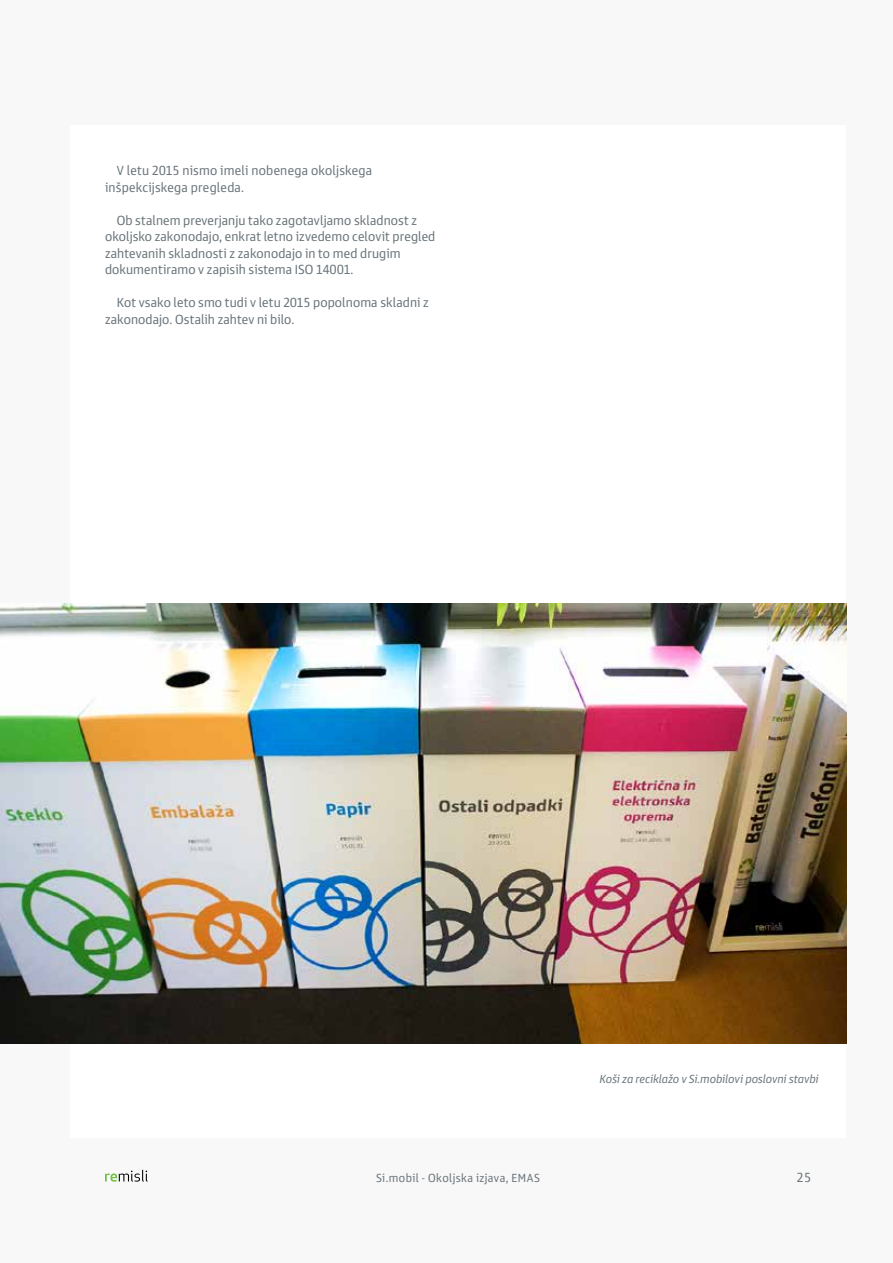
<style>
.page{position:relative;width:893px;height:1263px;background:#f8f8f8}
.page>*{position:absolute;margin:0;border:0;box-sizing:border-box;transform-origin:0 0}
.t1{font:13.5px/16.5px "Simble";letter-spacing:.01em;color:#69747a}
.t2{font:italic 12px "Simble";letter-spacing:.005em;color:#69747a}
.t3{font:12px "Simble";letter-spacing:.035em;color:#69747a}
</style>
<div class="page">
<div style="left:70px;top:126px;width:776px;height:1012px;background:#fff"></div>
<svg style="left:105px;top:1170px;width:43px;height:12px"></svg>
<img style="left:0;top:604px;width:846px;height:440px">
<p class="t1" style="left:105px;top:161px;width:269px;text-indent:12px">V letu 2015 nismo imeli nobenega okoljskega inšpekcijskega pregleda.</p>
<p class="t1" style="left:105px;top:211px;width:332px;text-indent:12px">Ob stalnem preverjanju tako zagotavljamo skladnost z okoljsko zakonodajo, enkrat letno izvedemo celovit pregled zahtevanih skladnosti z zakonodajo in to med drugim dokumentiramo v zapisih sistema ISO 14001.</p>
<p class="t1" style="left:105px;top:293px;width:325px;text-indent:12px">Kot vsako leto smo tudi v letu 2015 popolnoma skladni z zakonodajo. Ostalih zahtev ni bilo.</p>
<p class="t2" style="left:600px;top:1069px;width:220px">Koši za reciklažo v Si.mobilovi poslovni stavbi</p>
<p class="t3" style="left:376px;top:1168px;width:165px">Si.mobil - Okoljska izjava, EMAS</p>
<p class="t1" style="left:797px;top:1168px;width:16px">25</p>
</div>
